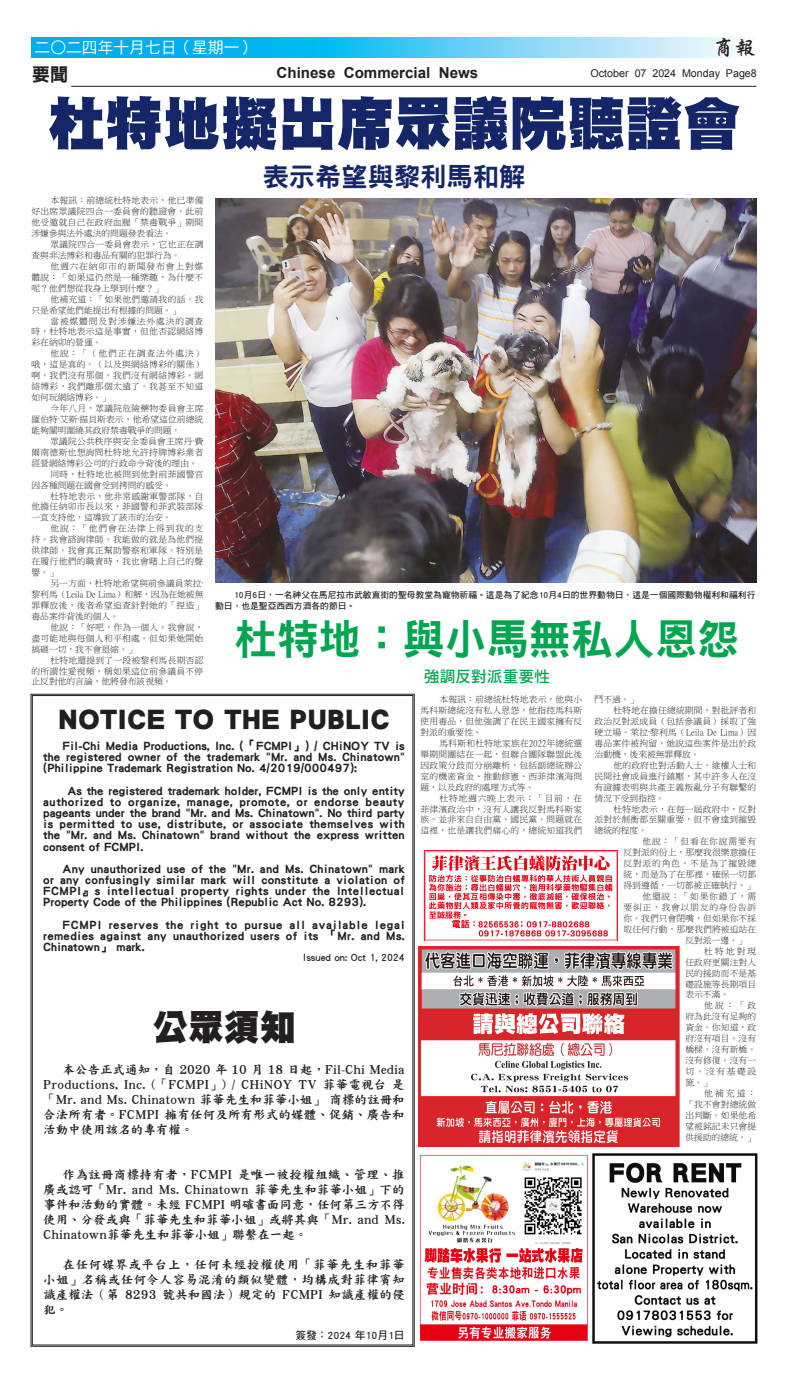
<style>
.page{position:relative;width:788px;height:1386px;background:#fff}
.page>*{position:absolute;margin:0;border:0;box-sizing:border-box;transform-origin:0 0}
.t1{font:57.75px "DF Hei Std W12";color:#142667}
.t2{font:42px "DF Hei Std W9";color:#00a54f}
.t3{font:35.79px "DF Hei Std W12";color:#231f20}
.t4{font:28.61px "DF Hei Std W12";color:#231f20}
.t5{font:26.25px "DF Hei Std W9";color:#142667}
.t6{font:21.26px "DF Xing Kai Std W5";color:#231f20}
.t7{font:18.38px "DF Hei Std W9";color:#231f20}
.t8{font:15.75px "DF Hei Std W5";color:#fff}
.t9{font:15.75px "DF Hei Std W7";color:#00a54f}
.t10{font:700 15.14px "Arial";color:#231f20}
.t11{font:12.51px/11.2px "DF Hei Std W9";color:#231f20;text-align:justify}
.t12{font:12.51px/15px "DF Kai Shu Std W9";letter-spacing:.01em;color:#231f20;text-align:justify}
.t13{font:10.76px "Arial";color:#231f20}
.t14{font:10.76px "DF Hei Std W7";color:#231f20}
.t15{font:10.67px "DF Hei Std W7";color:#231f20}
.t16{font:8.75px/10.9px "P Ming Li U";letter-spacing:.025em;color:#231f20;text-align:justify}
.t17{font:8.75px/10.9px "P Ming Li U";color:#231f20}
.t18{font:8.75px/10.5px "DF Hei Std W7";letter-spacing:.005em;color:#231f20}
.t19{font:8.75px "P Ming Li U";letter-spacing:.09em;color:#231f20}
.t20{font:8.75px "P Ming Li U";letter-spacing:.1em;color:#231f20}
</style>
<div class="page">
<hr style="left:71px;top:86px;width:685px;height:1px;background:#231f20">
<svg style="left:32px;top:37px;width:681px;height:21px;background:#47c6f3"></svg>
<svg style="left:713px;top:37px;width:29px;height:21px"></svg>
<img style="left:418px;top:947px;width:261px;height:200px">
<img style="left:423px;top:850px;width:194px;height:91px">
<img style="left:419px;top:1154px;width:169px;height:187px">
<img style="left:592px;top:1153px;width:165px;height:190px">
<svg style="left:30px;top:693px;width:385px;height:654px"></svg>
<img style="left:215px;top:199px;width:541px;height:383px">
<h3 class="t8" style="left:35px;top:39px;width:222px">二○二四年十月七日（星期一）</h3>
<h3 class="t6" style="left:713px;top:36px;width:44px">商報</h3>
<h3 class="t7" style="left:32px;top:64px;width:38px">要聞</h3>
<h3 class="t10" style="left:276px;top:62px;width:203px">Chinese Commercial News</h3>
<p class="t13" style="left:590px;top:66px;width:168px">October 07 2024 Monday Page8</p>
<h1 class="t1" style="left:47px;top:92px;width:694px">杜特地擬出席眾議院聽證會</h1>
<h3 class="t5" style="left:262px;top:163px;width:264px">表示希望與黎利馬和解</h3>
<p class="t16" style="left:32px;top:195px;width:173px;text-indent:19px">本報訊：前總統杜特地表示，他已準備好出席眾議院四合一委員會的聽證會，此前他受邀就自己在政府血腥「禁毒戰爭」期間涉嫌參與法外處決的問題發表看法。</p>
<p class="t17" style="left:32px;top:239px;width:173px;text-indent:19px">眾議院四合一委員會表示，它也正在調查與非法博彩和毒品有關的犯罪行為。</p>
<p class="t16" style="left:32px;top:261px;width:173px;text-indent:19px">他週六在納卯市的新聞發布會上對媒體說：「如果這仍然是一種樂趣，為什麼不呢？他們想從我身上學到什麼？」</p>
<p class="t17" style="left:32px;top:294px;width:173px;text-indent:19px">他補充道：「如果他們邀請我的話。我只是希望他們能提出有根據的問題。」</p>
<p class="t16" style="left:32px;top:315px;width:173px;text-indent:19px">當被媒體問及對涉嫌法外處決的調查時，杜特地表示這是事實，但他否認網絡博彩在納卯的營運。</p>
<p class="t16" style="left:32px;top:348px;width:173px;text-indent:19px">他說：「（他們正在調查法外處決）哦，這是真的。（以及與網絡博彩的關係）啊，我們沒有那個。我們沒有網絡博彩。網絡博彩，我們離那個太遠了。我甚至不知道如何玩網絡博彩。」</p>
<p class="t16" style="left:32px;top:403px;width:173px;text-indent:19px">今年八月，眾議院危險藥物委員會主席羅伯特·艾斯·描貝斯表示，他希望這位前總統能夠闡明圍繞其政府禁毒戰爭的問題。</p>
<p class="t16" style="left:50px;top:436px;width:154px">眾議院公共秩序與安全委員會主席丹·費</p>
<p class="t16" style="left:32px;top:447px;width:173px">爾南德斯也想詢問杜特地允許持牌博彩業者</p>
<p class="t17" style="left:32px;top:458px;width:168px">經營網絡博彩公司的行政命令背後的理由。</p>
<p class="t16" style="left:50px;top:469px;width:154px">同時，杜特地也被問到他對前菲國警官</p>
<p class="t17" style="left:32px;top:479px;width:141px">因各種問題在國會受到拷問的感受。</p>
<p class="t16" style="left:50px;top:490px;width:154px">杜特地表示，他非常感謝軍警部隊，自</p>
<p class="t16" style="left:32px;top:501px;width:173px">他擔任納卯市長以來，菲國警和菲武裝部隊</p>
<p class="t17" style="left:32px;top:512px;width:141px">一直支持他，這導致了該市的治安。</p>
<p class="t20" style="left:50px;top:524px;width:154px">他說：「他們會在法律上得到我的支</p>
<p class="t16" style="left:32px;top:534px;width:173px">持。我會諮詢律師。我能做的就是為他們提</p>
<p class="t16" style="left:32px;top:545px;width:173px">供律師。我會真正幫助警察和軍隊。特別是</p>
<p class="t16" style="left:32px;top:556px;width:173px">在履行他們的職責時，我也會賭上自己的聲</p>
<p class="t16" style="left:32px;top:567px;width:28px">譽。」</p>
<p class="t16" style="left:50px;top:578px;width:154px">另一方面，杜特地希望與前參議員萊拉·</p>
<p class="t17" style="left:32px;top:589px;width:173px">黎利馬（Leila De Lima）和解，因為在她被無</p>
<p class="t16" style="left:32px;top:600px;width:173px">罪釋放後，後者希望追查針對她的「捏造」</p>
<p class="t17" style="left:32px;top:611px;width:89px">毒品案件背後的個人。</p>
<p class="t16" style="left:50px;top:622px;width:154px">他說：「好吧，作為一個人，我會說，</p>
<p class="t16" style="left:32px;top:633px;width:173px">盡可能地與每個人和平相處。但如果她開始</p>
<p class="t17" style="left:32px;top:644px;width:106px">搞砸一切，我不會退縮。」</p>
<p class="t16" style="left:50px;top:654px;width:154px">杜特地還提到了一段被黎利馬長期否認</p>
<p class="t16" style="left:32px;top:665px;width:173px">的所謂性愛視頻，稱如果這位前參議員不停</p>
<p class="t17" style="left:32px;top:676px;width:141px">止反對他的言論，他將發布該視頻。</p>
<p class="t18" style="left:215px;top:590px;width:541px;text-indent:19px">10月6日，一名神父在馬尼拉市武敏直街的聖母教堂為寵物祈福。這是為了紀念10月4日的世界動物日，這是一個國際動物權利和福利行動日，也是聖亞西西方濟各的節日。</p>
<h2 class="t2" style="left:235px;top:617px;width:505px">杜特地：與小馬無私人恩怨</h2>
<h3 class="t9" style="left:424px;top:668px;width:127px">強調反對派重要性</h3>
<p class="t16" style="left:420px;top:694px;width:163px;text-indent:19px">本報訊：前總統杜特地表示，他與小馬科斯總統沒有私人恩怨，他指控馬科斯使用毒品，但他強調了在民主國家擁有反對派的重要性。</p>
<p class="t16" style="left:420px;top:738px;width:163px;text-indent:19px">馬科斯和杜特地家族在2022年總統選舉期間團結在一起，但聯合團隊聯盟此後因政策分歧而分崩離析，包括副總統辦公室的機密資金、推動修憲、西菲律濱海問題，以及政府的處理方式等。</p>
<p class="t16" style="left:420px;top:792px;width:163px;text-indent:19px">杜特地週六晚上表示：「目前，在菲律濱政治中，沒有人讓我反對馬科斯家族。並非來自自由黨、國民黨。問題就在這裡，也是讓我們痛心的，總統知道我們</p>
<p class="t16" style="left:594px;top:694px;width:45px">鬥不過。」</p>
<p class="t16" style="left:613px;top:705px;width:144px">杜特地在擔任總統期間，對批評者和</p>
<p class="t16" style="left:594px;top:716px;width:163px">政治反對派成員（包括參議員）採取了強</p>
<p class="t16" style="left:594px;top:727px;width:163px">硬立場。萊拉·黎利馬（Leila De Lima）因</p>
<p class="t16" style="left:594px;top:738px;width:163px">毒品案件被拘留，她說這些案件是出於政</p>
<p class="t17" style="left:594px;top:749px;width:106px">治動機，後來被無罪釋放。</p>
<p class="t16" style="left:613px;top:760px;width:144px">他的政府也對活動人士、維權人士和</p>
<p class="t16" style="left:594px;top:771px;width:163px">民間社會成員進行鎮壓，其中許多人在沒</p>
<p class="t16" style="left:594px;top:782px;width:163px">有證據表明與共產主義叛亂分子有聯繫的</p>
<p class="t17" style="left:594px;top:792px;width:71px">情況下受到指控。</p>
<p class="t16" style="left:613px;top:803px;width:144px">杜特地表示，在每一屆政府中，反對</p>
<p class="t16" style="left:594px;top:814px;width:163px">派對於制衡都至關重要，但不會達到摧毀</p>
<p class="t16" style="left:594px;top:825px;width:54px">總統的程度。</p>
<p class="t19" style="left:642px;top:837px;width:115px">他說：「但看在你說需要有</p>
<p class="t16" style="left:623px;top:847px;width:134px">反對派的份上，那麼我很樂意擔任</p>
<p class="t19" style="left:623px;top:859px;width:134px">反對派的角色，不是為了摧毀總</p>
<p class="t16" style="left:623px;top:869px;width:134px">統，而是為了在那裡，確保一切都</p>
<p class="t17" style="left:623px;top:880px;width:133px">得到遵循，一切都被正確執行。」</p>
<p class="t19" style="left:642px;top:892px;width:115px">他還說：「如果你錯了，需</p>
<p class="t19" style="left:623px;top:903px;width:134px">要糾正，我會以朋友的身份告訴</p>
<p class="t16" style="left:623px;top:913px;width:134px">你。我們只會閉嘴，但如果你不採</p>
<p class="t16" style="left:623px;top:924px;width:134px">取任何行動，那麼我們將被迫站在</p>
<p class="t16" style="left:685px;top:935px;width:63px">反對派一邊。」</p>
<p class="t16" style="left:704px;top:946px;width:53px">杜特地對現</p>
<p class="t16" style="left:685px;top:957px;width:72px">任政府更關注對人</p>
<p class="t16" style="left:685px;top:967px;width:72px">民的援助而不是基</p>
<p class="t16" style="left:685px;top:978px;width:72px">礎設施等長期項目</p>
<p class="t16" style="left:685px;top:989px;width:45px">表示不滿。</p>
<p class="t16" style="left:704px;top:1000px;width:53px">他說：「政</p>
<p class="t16" style="left:685px;top:1011px;width:72px">府為此沒有足夠的</p>
<p class="t16" style="left:685px;top:1022px;width:72px">資金。你知道，政</p>
<p class="t16" style="left:685px;top:1033px;width:72px">府沒有項目。沒有</p>
<p class="t16" style="left:685px;top:1044px;width:72px">橋樑。沒有新橋。</p>
<p class="t16" style="left:685px;top:1055px;width:72px">沒有修復。沒有一</p>
<p class="t16" style="left:685px;top:1066px;width:72px">切。沒有基礎設</p>
<p class="t16" style="left:685px;top:1077px;width:28px">施。」</p>
<p class="t16" style="left:704px;top:1088px;width:53px">他補充道：</p>
<p class="t16" style="left:685px;top:1099px;width:72px">「我不會對總統做</p>
<p class="t16" style="left:685px;top:1110px;width:72px">出判斷。如果他希</p>
<p class="t16" style="left:685px;top:1121px;width:72px">望被銘記未只會提</p>
<p class="t16" style="left:685px;top:1132px;width:71px">供援助的總統。」</p>
<h3 class="t4" style="left:58px;top:704px;width:333px">NOTICE TO THE PUBLIC</h3>
<h3 class="t11" style="left:43px;top:740px;width:363px;text-indent:19px">Fil-Chi Media Productions, Inc. (「FCMPI」) / CHiNOY TV is the registered owner of the trademark "Mr. and Ms. Chinatown" (Philippine Trademark Registration No. 4/2019/000497):</h3>
<p class="t11" style="left:43px;top:784px;width:363px;text-indent:24px">As the registered trademark holder, FCMPI is the only entity authorized to organize, manage, promote, or endorse beauty pageants under the brand "Mr. and Ms. Chinatown". No third party is permitted to use, distribute, or associate themselves with the "Mr. and Ms. Chinatown" brand without the express written consent of FCMPI.</p>
<p class="t11" style="left:43px;top:863px;width:363px;text-indent:19px">Any unauthorized use of the "Mr. and Ms. Chinatown" mark or any confusingly similar mark will constitute a violation of FCMPI』s intellectual property rights under the Intellectual Property Code of the Philippines (Republic Act No. 8293).</p>
<h3 class="t11" style="left:43px;top:918px;width:363px;text-indent:19px">FCMPI reserves the right to pursue all available legal remedies against any unauthorized users of its 「Mr. and Ms.<br>Chinatown」 mark.</h3>
<p class="t15" style="left:303px;top:951px;width:103px">Issued on: Oct 1, 2024</p>
<h3 class="t3" style="left:152px;top:1008px;width:145px">公眾須知</h3>
<h3 class="t12" style="left:43px;top:1062px;width:363px;text-indent:19px">本公告正式通知，自 2020 年 10 月 18 日起，Fil-Chi Media Productions, Inc. (「FCMPI」) / CHiNOY TV 菲華電視台 是「Mr. and Ms. Chinatown 菲華先生和菲華小姐」 商標的註冊和合法所有者。FCMPI 擁有任何及所有形式的媒體、促銷、廣告和活動中使用該名的專有權。</h3>
<h3 class="t12" style="left:43px;top:1167px;width:363px;text-indent:19px">作為註冊商標持有者，FCMPI 是唯一被授權組織、管理、推廣或認可「Mr. and Ms. Chinatown 菲華先生和菲華小姐」下的事件和活動的實體。未經 FCMPI 明確書面同意，任何第三方不得使用、分發或與「菲華先生和菲華小姐」或將其與「Mr. and Ms.<br>Chinatown菲華先生和菲華小姐」聯繫在一起。</h3>
<h3 class="t12" style="left:43px;top:1257px;width:363px;text-indent:19px">在任何媒界或平台上，任何未經授權使用「菲華先生和菲華小姐」名稱或任何令人容易混淆的類似變體，均構成對菲律賓知識產權法（第 8293 號共和國法）規定的 FCMPI 知識產權的侵犯。</h3>
<p class="t14" style="left:295px;top:1329px;width:111px">簽發：2024 年10月1日</p>
</div>
